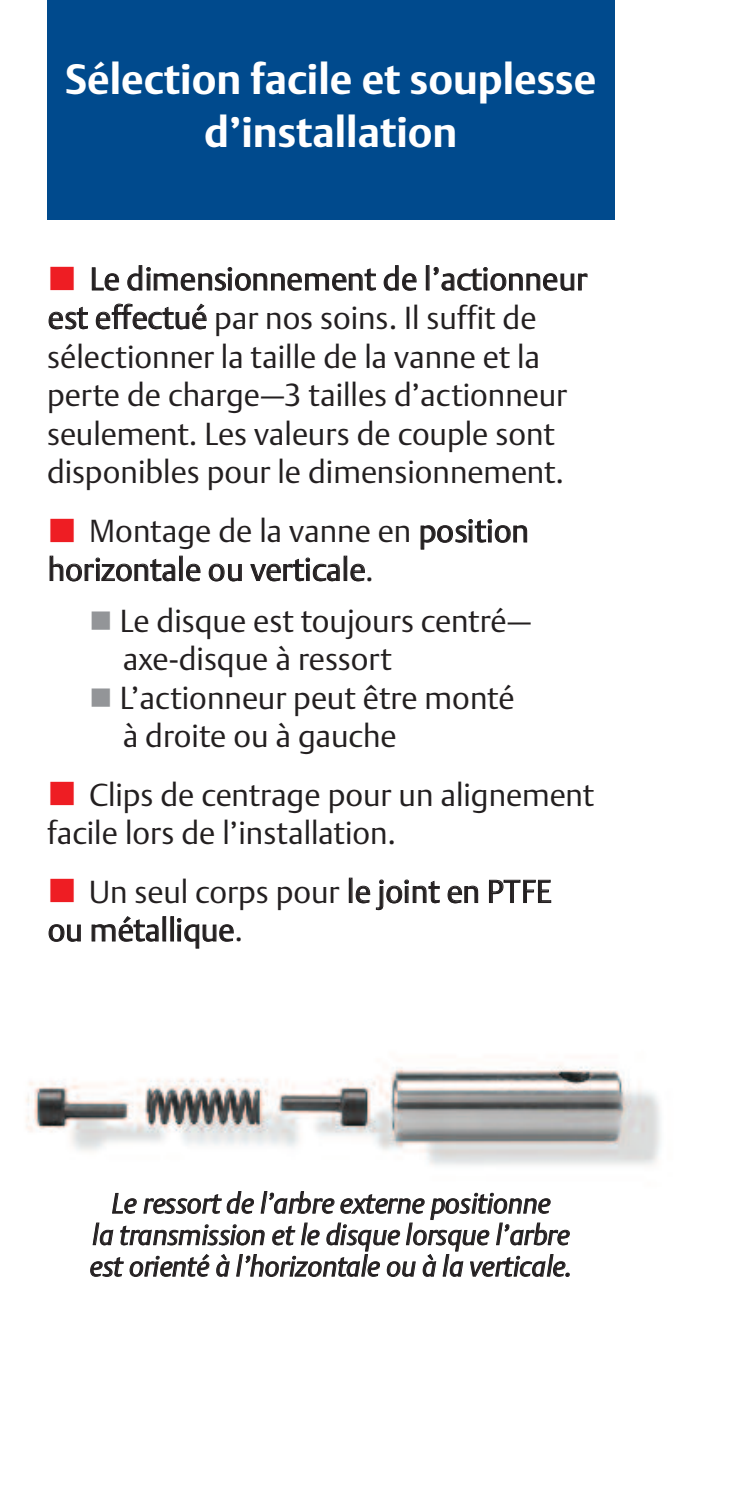
<style>
.page{position:relative;width:756px;height:1512px;background:#fff}
.page>*{position:absolute;margin:0;border:0;box-sizing:border-box;transform-origin:0 0}
.t1{font:700 42px/52.5px "DTL Argo T";color:#fff;text-align:center}
.t2{font:31.5px/38.9px "DTL Argo T Light";color:#231f20}
.t3{font:italic 28px/31.5px "DTL Argo T Light";letter-spacing:.005em;color:#231f20;text-align:center}
</style>
<div class="page">
<img style="left:26px;top:1064px;width:635px;height:101px">
<div style="left:47px;top:0;width:567px;height:220px;background:#004a8d"></div>
<h1 class="t1" style="left:65px;top:53px;width:533px">Sélection facile et souplesse d’installation</h1>
<p class="t2" style="left:47px;top:260px;width:542px;text-indent:43px">Le dimensionnement de l’actionneur est effectué par nos soins. Il suffit de sélectionner la taille de la vanne et la perte de charge–3 tailles d’actionneur seulement. Les valeurs de couple sont disponibles pour le dimensionnement.</p>
<p class="t2" style="left:48px;top:512px;width:483px;text-indent:41px">Montage de la vanne en position horizontale ou verticale.</p>
<p class="t2" style="left:120px;top:602px;width:413px">Le disque est toujours centré– axe-disque à ressort<br>L’actionneur peut être monté à droite ou à gauche</p>
<p class="t2" style="left:47px;top:776px;width:549px;text-indent:42px">Clips de centrage pour un alignement facile lors de l’installation.</p>
<p class="t2" style="left:48px;top:873px;width:505px;text-indent:41px">Un seul corps pour le joint en PTFE ou métallique.</p>
<p class="t3" style="left:90px;top:1188px;width:484px">Le ressort de l’arbre externe positionne<br>la transmission et le disque lorsque l’arbre est orienté à l’horizontale ou à la verticale.</p>
</div>
